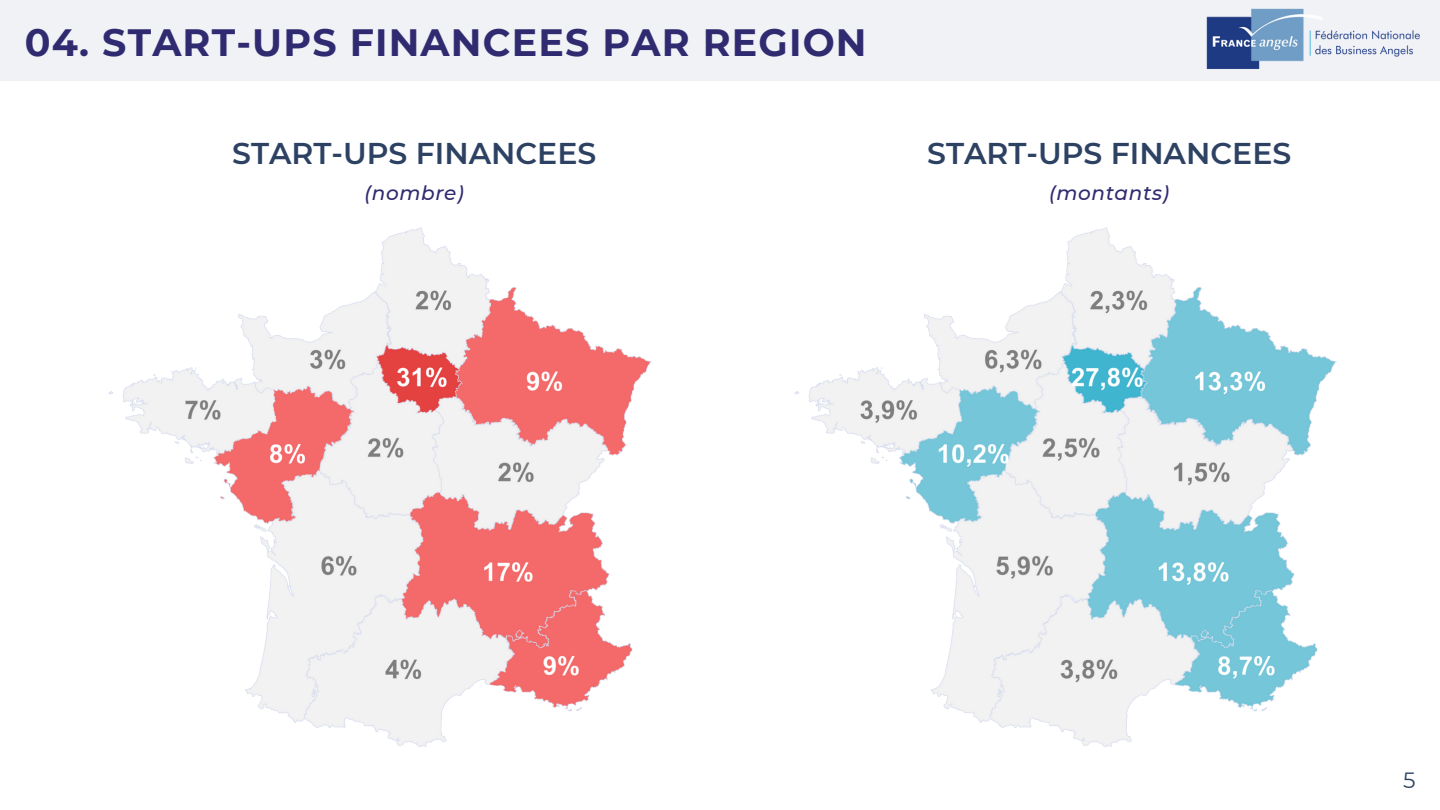
<style>
.page{position:relative;width:1440px;height:810px;background:#fff}
.page>*{position:absolute;margin:0;border:0;box-sizing:border-box;transform-origin:0 0}
.t1{font:700 38px "Montserrat";letter-spacing:.03em;color:#302b70}
.t2{font:600 30px "Montserrat";color:#2d4263}
.t3{font:22px "Montserrat";color:#2d4263}
.t4{font:italic 500 20px "Montserrat";letter-spacing:.03em;color:#302b70}
</style>
<div class="page">
<div style="left:0;top:0;width:1440px;height:81px;background:#f0f2f6"></div>
<img style="left:1206px;top:8px;width:214px;height:61px">
<img style="left:109px;top:228px;width:542px;height:519px">
<img style="left:795px;top:228px;width:542px;height:519px">
<p class="t1" style="left:25px;top:19px;width:843px">04. START-UPS FINANCEES PAR REGION</p>
<p class="t2" style="left:232px;top:135px;width:366px">START-UPS FINANCEES</p>
<p class="t2" style="left:927px;top:135px;width:366px">START-UPS FINANCEES</p>
<p class="t4" style="left:365px;top:181px;width:101px">(nombre)</p>
<p class="t4" style="left:1049px;top:181px;width:122px">(montants)</p>
<p class="t3" style="left:1403px;top:767px;width:14px">5</p>
</div>
